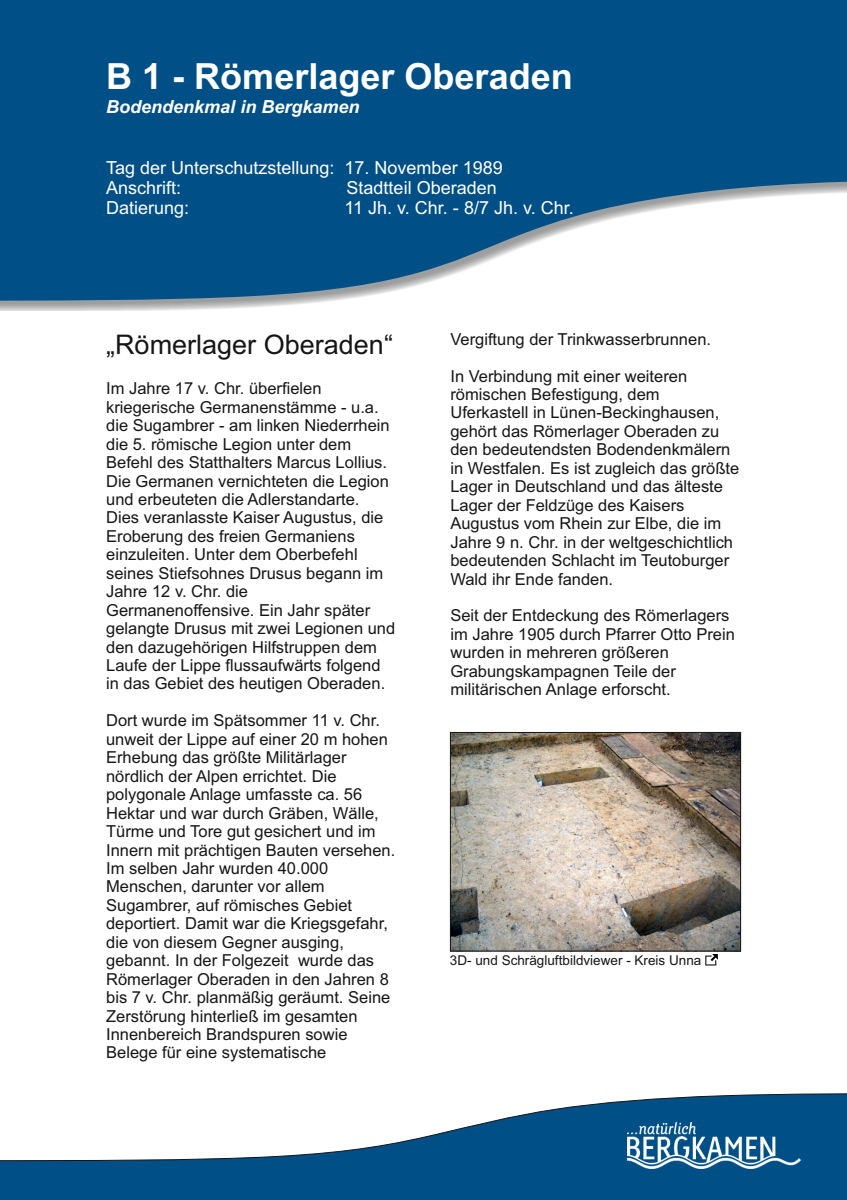
<style>
.page{position:relative;width:847px;height:1200px;background:#fff}
.page>*{position:absolute;margin:0;border:0;box-sizing:border-box;transform-origin:0 0}
.t1{font:700 36px "Arial";color:#fff}
.t2{font:27px "Arial";color:#151616}
.t3{font:18px/20.1px "Arial";color:#fff}
.t4{font:italic 700 18px "Arial";color:#fff}
.t5{font:16.5px/18.5px "Arial";color:#151616}
.t6{font:13.5px "Arial";color:#151616}
</style>
<div class="page">
<div style="left:0;top:0;width:846px;height:311px;background:#151616;opacity:.42"></div>
<svg style="left:0;top:0;width:846px;height:300px;background:#256896"></svg>
<svg style="left:0;top:1093px;width:846px;height:106px;fill:#004f86"></svg>
<img style="left:627px;top:1122px;width:173px;height:46px">
<img style="left:452px;top:733px;width:286px;height:216px">
<div style="left:450px;top:731px;width:290px;height:220px;border:1px solid #151616"></div>
<svg style="left:705px;top:954px;width:12px;height:11px"></svg>
<h1 class="t1" style="left:106px;top:63px;width:468px">B 1 - Römerlager Oberaden</h1>
<p class="t4" style="left:106px;top:100px;width:255px">Bodendenkmal in Bergkamen</p>
<p class="t3" style="left:106px;top:159px;width:398px">Tag der Unterschutzstellung: 17. November 1989<br>Anschrift:</p>
<p class="t3" style="left:346px;top:179px;width:152px">Stadtteil Oberaden</p>
<p class="t3" style="left:106px;top:199px;width:85px">Datierung:</p>
<p class="t3" style="left:344px;top:199px;width:231px">11 Jh. v. Chr. - 8/7 Jh. v. Chr.</p>
<h2 class="t2" style="left:106px;top:334px;width:288px">„Römerlager Oberaden“</h2>
<p class="t5" style="left:106px;top:381px;width:290px">Im Jahre 17 v. Chr. überfielen kriegerische Germanenstämme - u.a. die Sugambrer - am linken Niederrhein die 5. römische Legion unter dem Befehl des Statthalters Marcus Lollius.<br>Die Germanen vernichteten die Legion und erbeuteten die Adlerstandarte.<br>Dies veranlasste Kaiser Augustus, die Eroberung des freien Germaniens einzuleiten. Unter dem Oberbefehl seines Stiefsohnes Drusus begann im Jahre 12 v. Chr. die Germanenoffensive. Ein Jahr später gelangte Drusus mit zwei Legionen und den dazugehörigen Hilfstruppen dem Laufe der Lippe flussaufwärts folgend in das Gebiet des heutigen Oberaden.</p>
<p class="t5" style="left:106px;top:712px;width:290px">Dort wurde im Spätsommer 11 v. Chr. unweit der Lippe auf einer 20 m hohen Erhebung das größte Militärlager nördlich der Alpen errichtet. Die polygonale Anlage umfasste ca. 56<br>Hektar und war durch Gräben, Wälle, Türme und Tore gut gesichert und im Innern mit prächtigen Bauten versehen.<br>Im selben Jahr wurden 40.000<br>Menschen, darunter vor allem Sugambrer, auf römisches Gebiet deportiert. Damit war die Kriegsgefahr, die von diesem Gegner ausging, gebannt. In der Folgezeit wurde das Römerlager Oberaden in den Jahren 8 bis 7 v. Chr. planmäßig geräumt. Seine Zerstörung hinterließ im gesamten Innenbereich Brandspuren sowie Belege für eine systematische</p>
<p class="t5" style="left:450px;top:331px;width:262px">Vergiftung der Trinkwasserbrunnen.</p>
<p class="t5" style="left:450px;top:368px;width:290px">In Verbindung mit einer weiteren römischen Befestigung, dem Uferkastell in Lünen-Beckinghausen, gehört das Römerlager Oberaden zu den bedeutendsten Bodendenkmälern in Westfalen. Es ist zugleich das größte Lager in Deutschland und das älteste Lager der Feldzüge des Kaisers Augustus vom Rhein zur Elbe, die im Jahre 9 n. Chr. in der weltgeschichtlich bedeutenden Schlacht im Teutoburger Wald ihr Ende fanden.</p>
<p class="t5" style="left:450px;top:607px;width:286px">Seit der Entdeckung des Römerlagers im Jahre 1905 durch Pfarrer Otto Prein wurden in mehreren größeren Grabungskampagnen Teile der militärischen Anlage erforscht.</p>
<p class="t6" style="left:449px;top:955px;width:253px">3D- und Schrägluftbildviewer - Kreis Unna</p>
</div>
